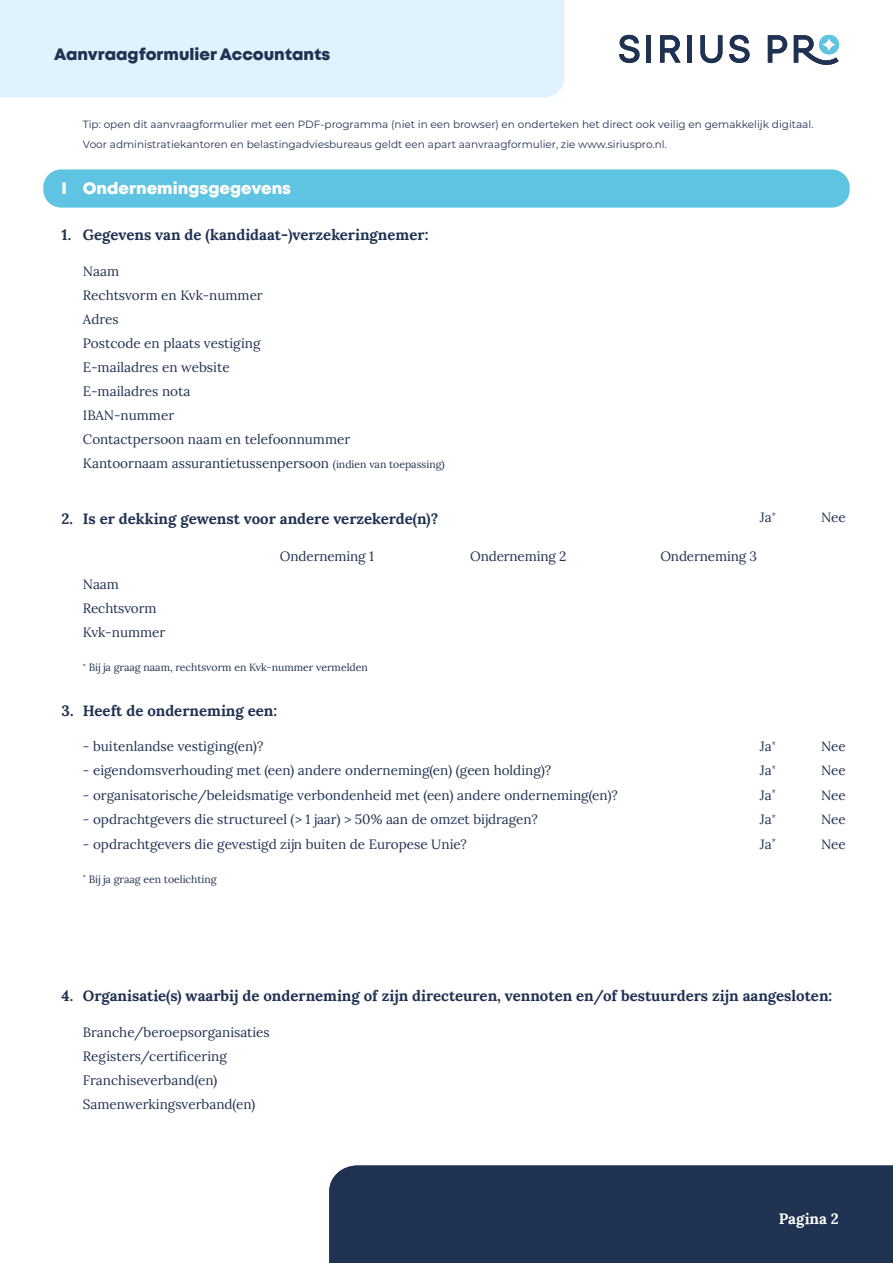
<style>
.page{position:relative;width:893px;height:1263px;background:#fff}
.page>*{position:absolute;margin:0;border:0;box-sizing:border-box;transform-origin:0 0}
.t1{font:16.5px "Mont Heavy DEMO";color:#203252}
.t2{font:16.5px "Mont Heavy DEMO";color:#fff}
.t3{font:700 15px "Lora";color:#203252}
.t4{font:700 15px "Lora";color:#fff}
.t5{font:13.5px/24px "Lora";color:#203252}
.t6{font:10.5px/19.5px "Montserrat";color:#203252}
.t7{font:10.5px "Lora";color:#203252}
.s1{font-size:10.5px}
</style>
<div class="page">
<div style="left:43px;top:169px;width:807px;height:39px;background:#5fc4e1;border-radius:18px"></div>
<div style="left:0;top:0;width:564px;height:97px;background:#dff2fd"></div>
<svg style="left:619px;top:35px;width:20px;height:28px"></svg>
<hr style="left:647px;top:35px;width:4px;height:28px;background:#203252">
<svg style="left:660px;top:35px;width:21px;height:28px"></svg>
<div style="left:687px;top:35px;width:5px;height:28px;background:#203252"></div>
<svg style="left:700px;top:35px;width:22px;height:28px"></svg>
<svg style="left:729px;top:35px;width:20px;height:28px"></svg>
<svg style="left:768px;top:35px;width:19px;height:28px"></svg>
<svg style="left:794px;top:35px;width:45px;height:30px"></svg>
<div style="left:329px;top:1165px;width:564px;height:98px;background:#203252"></div>
<p class="t1" style="left:54px;top:45px;width:278px">Aanvraagformulier Accountants</p>
<p class="t6" style="left:83px;top:115px;width:732px">Tip: open dit aanvraagformulier met een PDF-programma (niet in een browser) en onderteken het direct ook veilig en gemakkelijk digitaal.<br>Voor administratiekantoren en belastingadviesbureaus geldt een apart aanvraagformulier, zie www.siriuspro.nl.</p>
<p class="t2" style="left:62px;top:179px;width:231px">I Ondernemingsgegevens</p>
<p class="t3" style="left:62px;top:221px;width:368px">1. Gegevens van de (kandidaat-)verzekeringnemer:</p>
<p class="t5" style="left:83px;top:258px;width:363px">Naam<br>Rechtsvorm en Kvk-nummer<br>Adres<br>Postcode en plaats vestiging<br>E-mailadres en website<br>E-mailadres nota<br>IBAN-nummer<br>Contactpersoon naam en telefoonnummer<br>Kantoornaam assurantietussenpersoon <span class="s1">(indien van toepassing)</span></p>
<p class="t3" style="left:62px;top:506px;width:378px">2. Is er dekking gewenst voor andere verzekerde(n)?</p>
<p class="t5" style="left:760px;top:504px;width:17px">Ja<sup>*</sup></p>
<p class="t5" style="left:821px;top:504px;width:26px">Nee</p>
<p class="t5" style="left:83px;top:571px;width:84px">Naam<br>Rechtsvorm<br>Kvk-nummer</p>
<p class="t5" style="left:280px;top:543px;width:96px">Onderneming 1</p>
<p class="t5" style="left:470px;top:543px;width:98px">Onderneming 2</p>
<p class="t5" style="left:660px;top:543px;width:98px">Onderneming 3</p>
<p class="t7" style="left:83px;top:659px;width:286px"><sup>*</sup> Bij ja graag naam, rechtsvorm en Kvk-nummer vermelden</p>
<p class="t3" style="left:62px;top:697px;width:217px">3. Heeft de onderneming een:</p>
<p class="t5" style="left:83px;top:733px;width:182px">- buitenlandse vestiging(en)?</p>
<p class="t5" style="left:83px;top:757px;width:470px">- eigendomsverhouding met (een) andere onderneming(en) (geen holding)?</p>
<p class="t5" style="left:83px;top:782px;width:536px">- organisatorische/beleidsmatige verbondenheid met (een) andere onderneming(en)?</p>
<p class="t5" style="left:83px;top:806px;width:456px">- opdrachtgevers die structureel (&gt; 1 jaar) &gt; 50% aan de omzet bijdragen?</p>
<p class="t5" style="left:83px;top:831px;width:386px">- opdrachtgevers die gevestigd zijn buiten de Europese Unie?</p>
<p class="t7" style="left:83px;top:871px;width:135px"><sup>*</sup> Bij ja graag een toelichting</p>
<p class="t5" style="left:760px;top:733px;width:17px">Ja<sup>*</sup></p>
<p class="t5" style="left:821px;top:733px;width:26px">Nee</p>
<p class="t5" style="left:760px;top:757px;width:17px">Ja<sup>*</sup></p>
<p class="t5" style="left:821px;top:757px;width:26px">Nee</p>
<p class="t5" style="left:760px;top:782px;width:17px">Ja<sup>*</sup></p>
<p class="t5" style="left:821px;top:782px;width:26px">Nee</p>
<p class="t5" style="left:760px;top:806px;width:17px">Ja<sup>*</sup></p>
<p class="t5" style="left:821px;top:806px;width:26px">Nee</p>
<p class="t5" style="left:760px;top:831px;width:17px">Ja<sup>*</sup></p>
<p class="t5" style="left:821px;top:831px;width:26px">Nee</p>
<p class="t3" style="left:62px;top:983px;width:772px">4. Organisatie(s) waarbij de onderneming of zijn directeuren, vennoten en/of bestuurders zijn aangesloten:</p>
<p class="t5" style="left:83px;top:1019px;width:188px">Branche/beroepsorganisaties<br>Registers/certificering<br>Franchiseverband(en)<br>Samenwerkingsverband(en)</p>
<p class="t4" style="left:779px;top:1206px;width:62px">Pagina 2</p>
</div>
